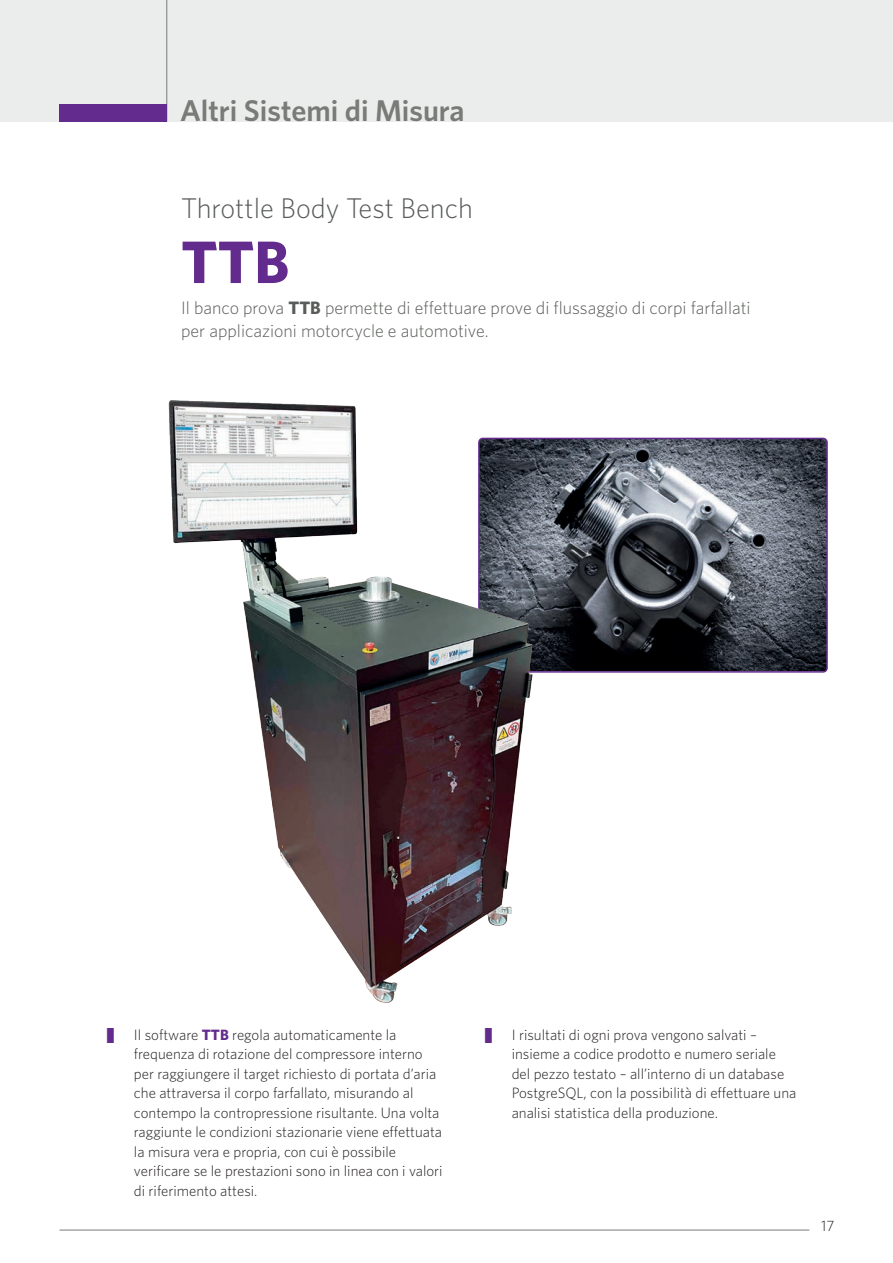
<style>
.page{position:relative;width:893px;height:1263px;background:#fff}
.page>*{position:absolute;margin:0;border:0;box-sizing:border-box;transform-origin:0 0}
.t1{font:700 60px "Whitney";color:#632b8d}
.t2{font:600 30px "Whitney";color:#797b77}
.t3{font:300 28.5px "Whitney";color:#585c58}
.t4{font:300 18px/22.5px "Whitney";color:#585c58}
.t5{font:300 15px/19.5px "Whitney";color:#231f20}
.t6{font:300 15px "Whitney";color:#632b8d}
.s1{font-weight:700}
.s2{font-weight:700;color:#632b8d}
</style>
<div class="page">
<hr style="left:60px;top:1230px;width:749px;height:1px;background:#797b77">
<img style="left:541px;top:441px;width:284px;height:229px">
<div style="left:478px;top:438px;width:350px;height:235px;border:2px solid #632b8d;border-radius:4px"></div>
<div style="left:0;top:0;width:893px;height:121px;background:#ebecec"></div>
<hr style="left:166px;top:0;width:1px;height:121px;background:#797b77">
<div style="left:60px;top:104px;width:107px;height:17px;background:#632b8d"></div>
<img style="left:168px;top:400px;width:373px;height:603px">
<p class="t2" style="left:180px;top:93px;width:286px">Altri Sistemi di Misura</p>
<p class="t3" style="left:181px;top:192px;width:293px">Throttle Body Test Bench</p>
<p class="t1" style="left:181px;top:226px;width:110px">TTB</p>
<p class="t4" style="left:181px;top:296px;width:571px">Il banco prova <span class="s1">TTB</span> permette di effettuare prove di flussaggio di corpi farfallati per applicazioni motorcycle e automotive.</p>
<p class="t6" style="left:107px;top:1026px;width:9px">Δ</p>
<p class="t5" style="left:134px;top:1025px;width:310px">Il software <span class="s2">TTB</span> regola automaticamente la frequenza di rotazione del compressore interno per raggiungere il target richiesto di portata d’aria che attraversa il corpo farfallato, misurando al contempo la contropressione risultante. Una volta raggiunte le condizioni stazionarie viene effettuata la misura vera e propria, con cui è possibile verificare se le prestazioni sono in linea con i valori di riferimento attesi.</p>
<p class="t6" style="left:485px;top:1026px;width:9px">Δ</p>
<p class="t5" style="left:512px;top:1024px;width:286px">I risultati di ogni prova vengono salvati – insieme a codice prodotto e numero seriale del pezzo testato – all’interno di un database PostgreSQL, con la possibilità di effettuare una analisi statistica della produzione.</p>
<p class="t5" style="left:821px;top:1215px;width:15px">17</p>
</div>
